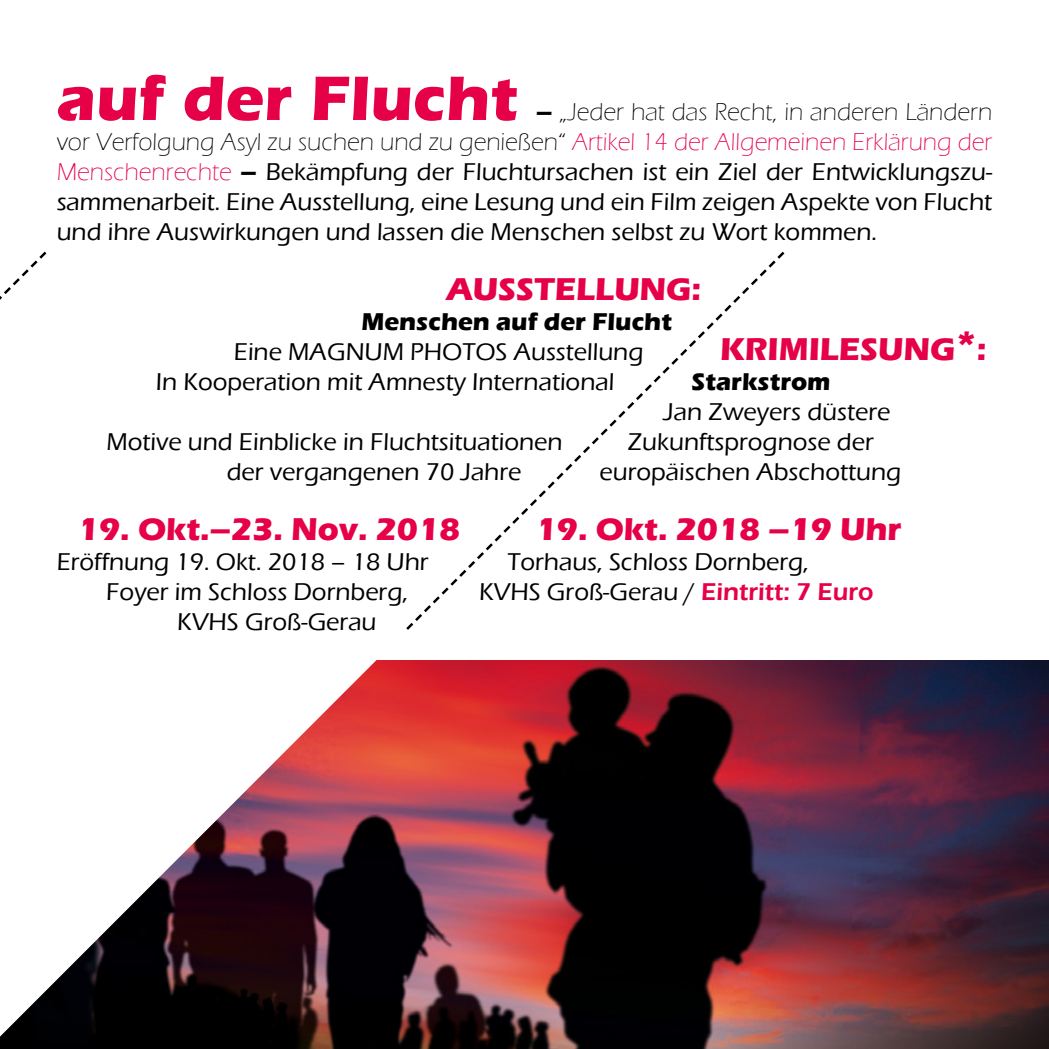
<style>
.page{position:relative;width:1049px;height:1049px;background:#fff}
.page>*{position:absolute;margin:0;border:0;box-sizing:border-box;transform-origin:0 0}
.t1{font:700 65px "Eras ITC";color:#e50048}
.t2{font:700 32.5px "Eras ITC";color:#e50048}
.t3{font:500 25px/30px "Eras ITC";color:#000}
.t4{font:700 25px "Eras ITC";color:#000}
.s1{font-weight:700}
.s2{font-weight:300}
.s3{font-weight:300;color:#e50048}
.s4{font-size:42.5px}
.s5{font-weight:600;color:#e50048}
</style>
<div class="page">
<img style="left:0;top:660px;width:1049px;height:389px">
<img style="left:0;top:660px;width:1029px;height:369px">
<svg style="left:406px;top:251px;width:379px;height:379px"></svg>
<svg style="left:0;top:251px;width:47px;height:49px"></svg>
<h1 class="t1" style="left:57px;top:61px;width:463px">auf der Flucht</h1>
<p class="t3" style="left:57px;top:97px;width:937px;text-align:justify;text-indent:479px"><span class="s1">–</span> <span class="s2">„Jeder hat das Recht, in anderen Ländern vor Verfolgung Asyl zu suchen und zu genießen“</span> <span class="s3">Artikel 14 der Allgemeinen Erklärung der Menschenrechte</span> <span class="s1">–</span> Bekämpfung der Fluchtursachen ist ein Ziel der Entwicklungszu&shy;sammenarbeit. Eine Ausstellung, eine Lesung und ein Film zeigen Aspekte von Flucht und ihre Auswirkungen und lassen die Menschen selbst zu Wort kommen.</p>
<h2 class="t2" style="left:446px;top:270px;width:256px">AUSSTELLUNG:</h2>
<p class="t4" style="left:361px;top:307px;width:312px">Menschen auf der Flucht</p>
<p class="t3" style="left:156px;top:337px;width:489px;text-indent:78px">Eine MAGNUM PHOTOS Ausstellung<br>In Kooperation mit Amnesty International</p>
<p class="t3" style="left:227px;top:427px;width:337px;text-indent:-120px">Motive und Einblicke in Fluchtsituationen der vergangenen 70 Jahre</p>
<h2 class="t2" style="left:78px;top:510px;width:384px">19. Okt.–23. Nov. 2018</h2>
<p class="t3" style="left:57px;top:547px;width:373px">Eröffnung 19. Okt. 2018 – 18 Uhr</p>
<p class="t3" style="left:106px;top:577px;width:303px">Foyer im Schloss Dornberg,</p>
<p class="t3" style="left:177px;top:607px;width:201px">KVHS Groß-Gerau</p>
<h2 class="t2" style="left:720px;top:330px;width:268px">KRIMILESUNG<span class="s4">*</span>:</h2>
<p class="t4" style="left:692px;top:367px;width:140px">Starkstrom</p>
<p class="t3" style="left:663px;top:397px;width:229px">Jan Zweyers düstere</p>
<p class="t3" style="left:628px;top:427px;width:247px">Zukunftsprognose der</p>
<p class="t3" style="left:599px;top:457px;width:303px">europäischen Abschottung</p>
<h2 class="t2" style="left:536px;top:510px;width:367px">19. Okt. 2018 –19 Uhr</h2>
<p class="t3" style="left:479px;top:547px;width:396px;text-indent:28px">Torhaus, Schloss Dornberg,<br>KVHS Groß-Gerau / <span class="s5">Eintritt: 7 Euro</span></p>
</div>
